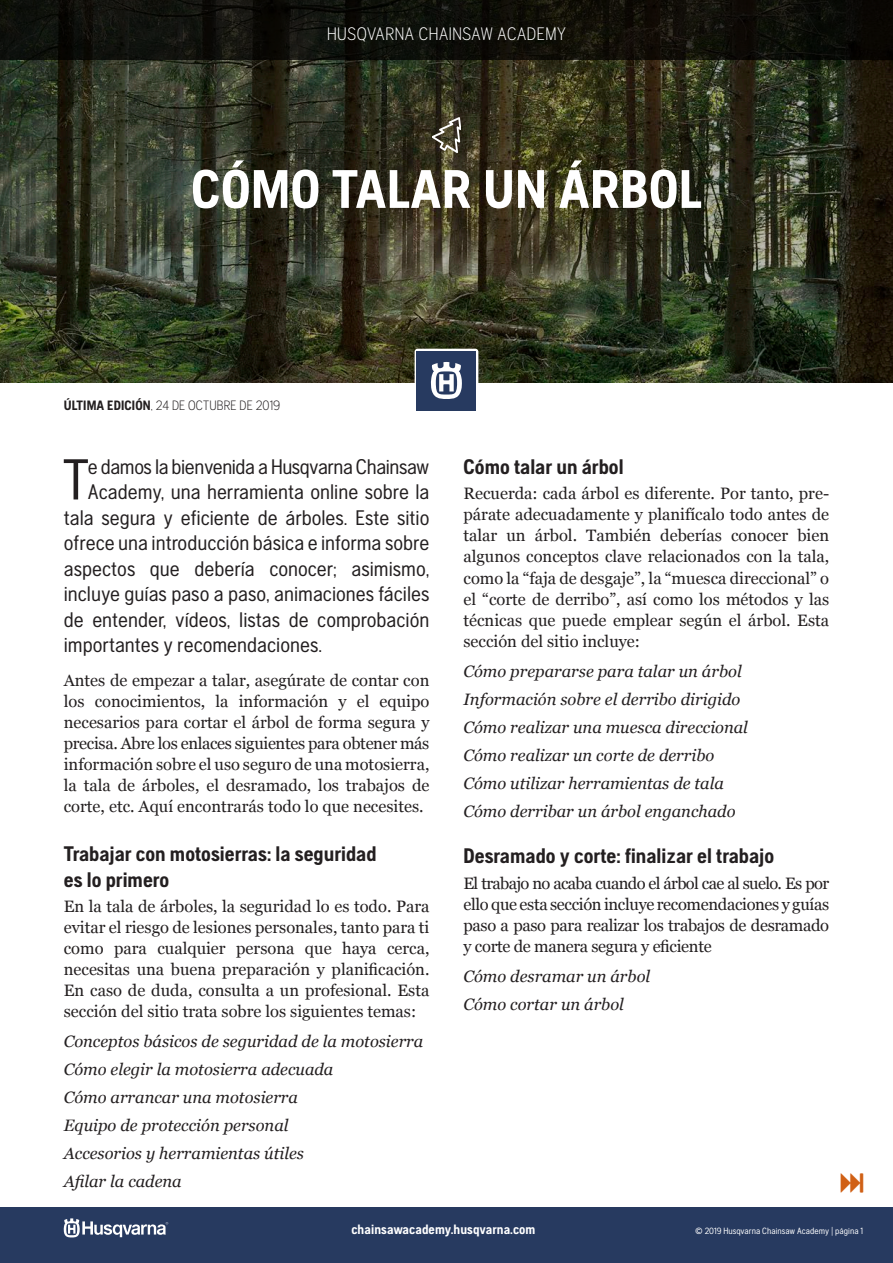
<style>
.page{position:relative;width:893px;height:1263px;background:#fff}
.page>*{position:absolute;margin:0;border:0;box-sizing:border-box;transform-origin:0 0}
.INTRO{font:57.45px "Husqvarna Gothic";color:#231f20}
.HEAD{font:700 54px "Husqvarna Gothic";letter-spacing:.01em;color:#fff}
.INTRO-2{font:21px "Husqvarna Gothic";color:#231f20}
.SUBHEAD_p14{font:700 21px/25.5px "Husqvarna Gothic";color:#231f20}
.INTRO-3{font:21px "Husqvarna Gothic";letter-spacing:-.02em;color:#231f20}
.t1{font:300 18px "Husqvarna Gothic";letter-spacing:.03em;color:#fff}
.BODY{font:16.5px/21px "Georgia";color:#231f20;text-align:justify}
.BODY-2{font:italic 16.5px "Georgia";color:#231f20}
.t2{font:300 13.5px "Husqvarna Gothic";letter-spacing:.01em;color:#231f20}
.t3{font:700 13.5px "Husqvarna Gothic";letter-spacing:.005em;color:#fff}
.t4{font:9px "Husqvarna Gothic";letter-spacing:.005em;color:#fff}
.s1{font-weight:700}
</style>
<div class="page">
<div style="left:0;top:1208px;width:893px;height:55px;background:#273a60"></div>
<svg style="left:64px;top:1218px;width:104px;height:19px"></svg>
<svg style="left:0;top:60px;width:893px;height:323px;background:#323521"></svg>
<svg style="left:0;top:0;width:893px;height:60px;background:#0f0f0a"></svg>
<svg style="left:415px;top:349px;width:63px;height:63px"></svg>
<div style="left:417px;top:351px;width:59px;height:59px;background:#273a60"></div>
<svg style="left:431px;top:362px;width:31px;height:37px"></svg>
<svg style="left:433px;top:117px;width:27px;height:36px"></svg>
<p class="t1" style="left:327px;top:24px;width:240px">HUSQVARNA CHAINSAW ACADEMY</p>
<p class="HEAD" style="left:191px;top:158px;width:512px">CÓMO TALAR UN ÁRBOL</p>
<p class="t2" style="left:64px;top:398px;width:218px"><span class="s1">ÚLTIMA EDICIÓN</span>, 24 DE OCTUBRE DE 2019</p>
<p class="INTRO" style="left:63px;top:447px;width:28px">T</p>
<p class="INTRO-3" style="left:88px;top:455px;width:343px">e damos la bienvenida a Husqvarna Chainsaw</p>
<p class="INTRO-2" style="left:88px;top:480px;width:343px">Academy, una herramienta online sobre la</p>
<p class="INTRO-2" style="left:64px;top:506px;width:367px">tala segura y eficiente de árboles. Este sitio</p>
<p class="INTRO-2" style="left:64px;top:531px;width:367px">ofrece una introducción básica e informa sobre</p>
<p class="INTRO-2" style="left:64px;top:557px;width:367px">aspectos que debería conocer; asimismo,</p>
<p class="INTRO-2" style="left:64px;top:582px;width:367px">incluye guías paso a paso, animaciones fáciles</p>
<p class="INTRO-2" style="left:64px;top:608px;width:367px">de entender, vídeos, listas de comprobación</p>
<p class="INTRO-2" style="left:64px;top:633px;width:260px">importantes y recomendaciones.</p>
<p class="BODY" style="left:64px;top:670px;width:367px">Antes de empezar a talar, asegúrate de contar con los conocimientos, la información y el equipo necesarios para cortar el árbol de forma segura y precisa. Abre los enlaces siguientes para obtener más información sobre el uso seguro de una motosierra, la tala de árboles, el desramado, los trabajos de corte, etc. Aquí encontrarás todo lo que necesites.</p>
<p class="SUBHEAD_p14" style="left:64px;top:841px;width:314px">Trabajar con motosierras: la seguridad es lo primero</p>
<p class="BODY" style="left:64px;top:896px;width:367px">En la tala de árboles, la seguridad lo es todo. Para evitar el riesgo de lesiones personales, tanto para ti como para cualquier persona que haya cerca, necesitas una buena preparación y planificación.<br>En caso de duda, consulta a un profesional. Esta sección del sitio trata sobre los siguientes temas:</p>
<p class="BODY-2" style="left:64px;top:1029px;width:361px">Conceptos básicos de seguridad de la motosierra</p>
<p class="BODY-2" style="left:64px;top:1057px;width:271px">Cómo elegir la motosierra adecuada</p>
<p class="BODY-2" style="left:64px;top:1085px;width:236px">Cómo arrancar una motosierra</p>
<p class="BODY-2" style="left:64px;top:1113px;width:226px">Equipo de protección personal</p>
<p class="BODY-2" style="left:64px;top:1141px;width:242px">Accesorios y herramientas útiles</p>
<p class="BODY-2" style="left:64px;top:1169px;width:119px">Afilar la cadena</p>
<p class="SUBHEAD_p14" style="left:463px;top:454px;width:162px">Cómo talar un árbol</p>
<p class="BODY" style="left:463px;top:484px;width:367px">Recuerda: cada árbol es diferente. Por tanto, pre&shy;párate adecuadamente y planifícalo todo antes de talar un árbol. También deberías conocer bien algunos conceptos clave relacionados con la tala, como la “faja de desgaje”, la “muesca direccional” o el “corte de derribo”, así como los métodos y las técnicas que puede emplear según el árbol. Esta sección del sitio incluye:</p>
<p class="BODY-2" style="left:463px;top:659px;width:280px">Cómo prepararse para talar un árbol</p>
<p class="BODY-2" style="left:463px;top:687px;width:278px">Información sobre el derribo dirigido</p>
<p class="BODY-2" style="left:463px;top:715px;width:286px">Cómo realizar una muesca direccional</p>
<p class="BODY-2" style="left:463px;top:743px;width:252px">Cómo realizar un corte de derribo</p>
<p class="BODY-2" style="left:463px;top:771px;width:262px">Cómo utilizar herramientas de tala</p>
<p class="BODY-2" style="left:463px;top:799px;width:274px">Cómo derribar un árbol enganchado</p>
<p class="SUBHEAD_p14" style="left:463px;top:843px;width:312px">Desramado y corte: finalizar el trabajo</p>
<p class="BODY" style="left:463px;top:873px;width:367px">El trabajo no acaba cuando el árbol cae al suelo. Es por ello que esta sección incluye recomendaciones y guías paso a paso para realizar los trabajos de desramado y corte de manera segura y eficiente</p>
<p class="BODY-2" style="left:463px;top:964px;width:188px">Cómo desramar un árbol</p>
<p class="BODY-2" style="left:463px;top:992px;width:162px">Cómo cortar un árbol</p>
<p class="t3" style="left:351px;top:1222px;width:186px">chainsawacademy.husqvarna.com</p>
<p class="t4" style="left:695px;top:1226px;width:170px">© 2019 Husqvarna Chainsaw Academy | página 1</p>
</div>
